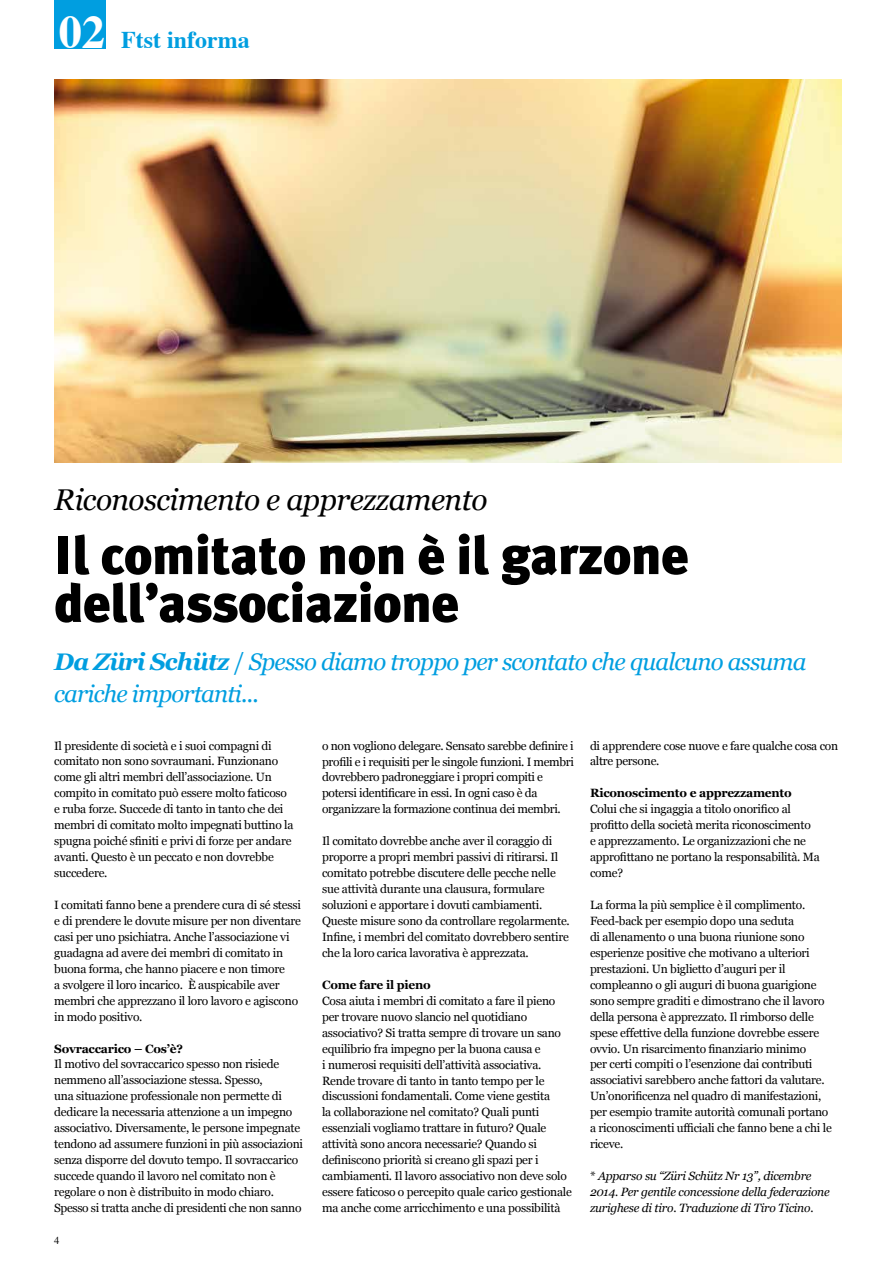
<style>
.page{position:relative;width:893px;height:1263px;background:#fff}
.page>*{position:absolute;margin:0;border:0;box-sizing:border-box;transform-origin:0 0}
.t1{font:900 54px/47.8px "Meta Plus";letter-spacing:-.01em;color:#000}
.t2{font:italic 30px "Georgia";letter-spacing:-.02em;color:#000}
.t3{font:italic 24px/32px "Georgia";letter-spacing:-.035em;color:#009ee0}
.t4{font:700 24px "Times";color:#009ee0}
.t5{font:12px/15.9px "Georgia";letter-spacing:-.02em;color:#000}
.t6{font:italic 12px/15.9px "Georgia";letter-spacing:-.02em;color:#000}
.t7{font:700 12px "Georgia";letter-spacing:-.02em;color:#000}
.t8{font:10.5px "Times";color:#000}
.s1{font-size:46.5px;color:#fff}
.s2{font-weight:700}
.s3{font-style:normal}
</style>
<div class="page">
<div style="left:54px;top:0;width:51px;height:49px;background:#009ee0"></div>
<img style="left:54px;top:80px;width:788px;height:383px">
<h3 class="t4" style="left:59px;top:17px;width:193px"><span class="s1">02</span> Ftst informa</h3>
<h2 class="t2" style="left:54px;top:478px;width:435px">Riconoscimento e apprezzamento</h2>
<h1 class="t1" style="left:54px;top:531px;width:636px">Il comitato non è il garzone dell’associazione</h1>
<h3 class="t3" style="left:54px;top:644px;width:754px"><span class="s2">Da Züri Schütz</span> <span class="s3">/</span> Spesso diamo troppo per scontato che qualcuno assuma cariche importanti...</h3>
<p class="t5" style="left:54px;top:737px;width:241px">Il presidente di società e i suoi compagni di comitato non sono sovraumani. Funzionano come gli altri membri dell’associazione. Un compito in comitato può essere molto faticoso e ruba forze. Succede di tanto in tanto che dei membri di comitato molto impegnati buttino la spugna poiché sfiniti e privi di forze per andare avanti. Questo è un peccato e non dovrebbe succedere.</p>
<p class="t5" style="left:54px;top:896px;width:248px">I comitati fanno bene a prendere cura di sé stessi e di prendere le dovute misure per non diventare casi per uno psichiatra. Anche l’associazione vi guadagna ad avere dei membri di comitato in buona forma, che hanno piacere e non timore<br>a svolgere il loro incarico. È auspicabile aver membri che apprezzano il loro lavoro e agiscono in modo positivo.</p>
<p class="t7" style="left:54px;top:1039px;width:130px">Sovraccarico – Cos’è?</p>
<p class="t5" style="left:54px;top:1056px;width:250px">Il motivo del sovraccarico spesso non risiede nemmeno all’associazione stessa. Spesso,<br>una situazione professionale non permette di dedicare la necessaria attenzione a un impegno associativo. Diversamente, le persone impegnate tendono ad assumere funzioni in più associazioni senza disporre del dovuto tempo. Il sovraccarico succede quando il lavoro nel comitato non è regolare o non è distribuito in modo chiaro.<br>Spesso si tratta anche di presidenti che non sanno</p>
<p class="t5" style="left:322px;top:737px;width:253px">o non vogliono delegare. Sensato sarebbe definire i profili e i requisiti per le singole funzioni. I membri dovrebbero padroneggiare i propri compiti e potersi identificare in essi. In ogni caso è da organizzare la formazione continua dei membri.</p>
<p class="t5" style="left:322px;top:833px;width:249px">Il comitato dovrebbe anche aver il coraggio di proporre a propri membri passivi di ritirarsi. Il comitato potrebbe discutere delle pecche nelle sue attività durante una clausura, formulare soluzioni e apportare i dovuti cambiamenti.<br>Queste misure sono da controllare regolarmente.<br>Infine, i membri del comitato dovrebbero sentire che la loro carica lavorativa è apprezzata.</p>
<p class="t7" style="left:322px;top:975px;width:110px">Come fare il pieno</p>
<p class="t5" style="left:322px;top:992px;width:251px">Cosa aiuta i membri di comitato a fare il pieno per trovare nuovo slancio nel quotidiano associativo? Si tratta sempre di trovare un sano equilibrio fra impegno per la buona causa e<br>i numerosi requisiti dell’attività associativa.<br>Rende trovare di tanto in tanto tempo per le discussioni fondamentali. Come viene gestita<br>la collaborazione nel comitato? Quali punti essenziali vogliamo trattare in futuro? Quale attività sono ancora necessarie? Quando si definiscono priorità si creano gli spazi per i cambiamenti. Il lavoro associativo non deve solo essere faticoso o percepito quale carico gestionale ma anche come arricchimento e una possibilità</p>
<p class="t5" style="left:590px;top:737px;width:250px">di apprendere cose nuove e fare qualche cosa con altre persone.</p>
<p class="t7" style="left:590px;top:784px;width:203px">Riconoscimento e apprezzamento</p>
<p class="t5" style="left:590px;top:801px;width:231px">Colui che si ingaggia a titolo onorifico al profitto della società merita riconoscimento<br>e apprezzamento. Le organizzazioni che ne approfittano ne portano la responsabilità. Ma come?</p>
<p class="t5" style="left:590px;top:896px;width:243px">La forma la più semplice è il complimento.<br>Feed-back per esempio dopo una seduta<br>di allenamento o una buona riunione sono esperienze positive che motivano a ulteriori prestazioni. Un biglietto d’auguri per il compleanno o gli auguri di buona guarigione sono sempre graditi e dimostrano che il lavoro della persona è apprezzato. Il rimborso delle spese effettive della funzione dovrebbe essere ovvio. Un risarcimento finanziario minimo<br>per certi compiti o l’esenzione dai contributi associativi sarebbero anche fattori da valutare.<br>Un’onorificenza nel quadro di manifestazioni, per esempio tramite autorità comunali portano a riconoscimenti ufficiali che fanno bene a chi le riceve.</p>
<p class="t6" style="left:590px;top:1167px;width:241px"><span class="s3">*</span> Apparso su “Züri Schütz Nr 13”, dicembre<br>2014. Per gentile concessione della federazione zurighese di tiro. Traduzione di Tiro Ticino.</p>
<p class="t8" style="left:54px;top:1230px;width:7px">4</p>
</div>
